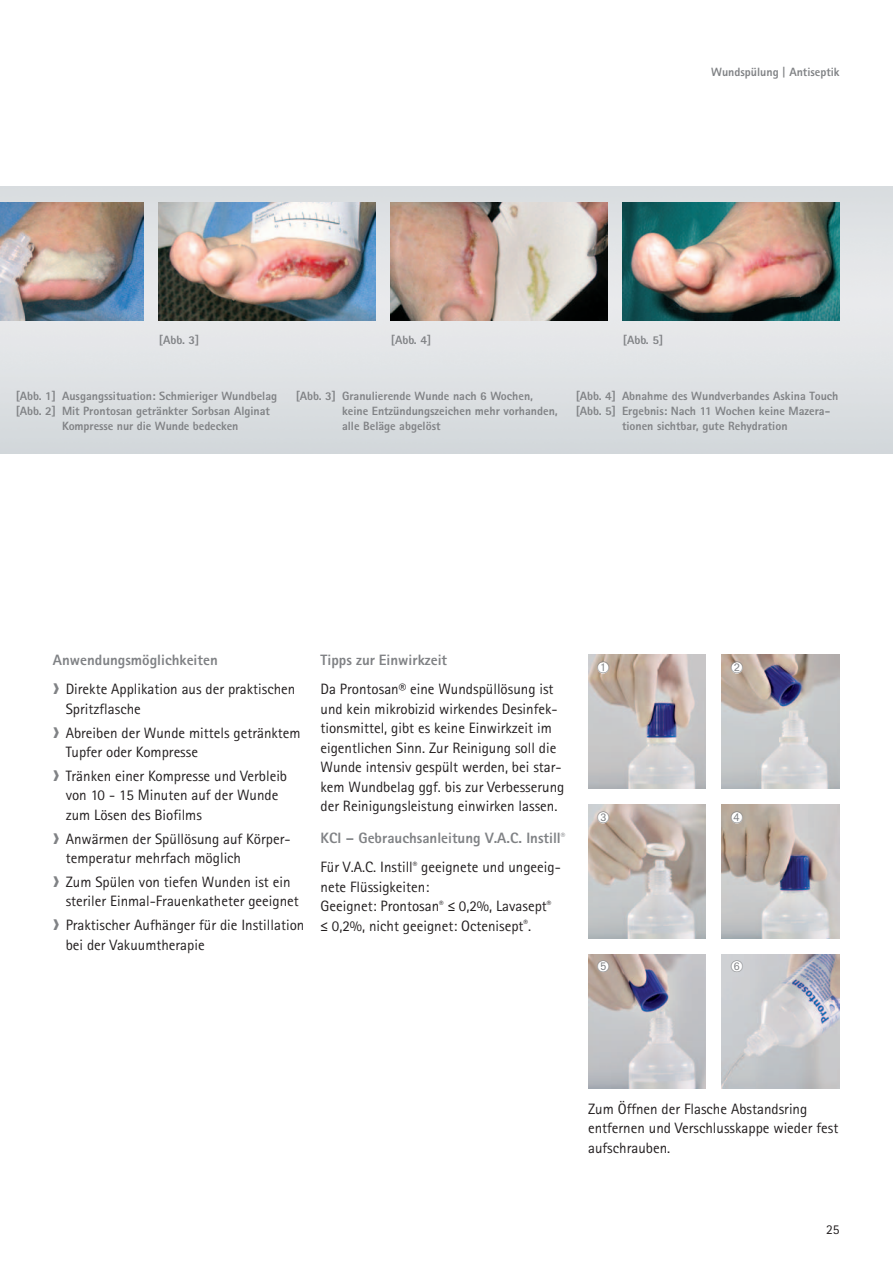
<style>
.page{position:relative;width:893px;height:1263px;background:#fff}
.page>*{position:absolute;margin:0;border:0;box-sizing:border-box;transform-origin:0 0}
.t1{font:15px/19.5px "Rotis Sans Serif";color:#231f20}
.t2{font:800 15px "Rotis Sans Serif";color:#808285}
.t3{font:13.5px "Rotis Sans Serif";color:#231f20}
.t4{font:800 12px/15px "Rotis Sans Serif";color:#808285}
.s1{font-weight:800;color:#808285}
.s2{font-family:"Monotype Sorts";color:#808285}
.s3{font-family:"Calibri"}
</style>
<div class="page">
<img style="left:0;top:186px;width:892px;height:268px">
<img style="left:588px;top:655px;width:118px;height:134px">
<img style="left:722px;top:655px;width:118px;height:134px">
<img style="left:588px;top:805px;width:118px;height:134px">
<img style="left:722px;top:805px;width:118px;height:134px">
<img style="left:588px;top:955px;width:118px;height:134px">
<img style="left:722px;top:955px;width:118px;height:134px">
<img style="left:0;top:202px;width:144px;height:118px">
<img style="left:391px;top:202px;width:217px;height:118px">
<img style="left:623px;top:202px;width:217px;height:118px">
<img style="left:159px;top:202px;width:217px;height:118px">
<svg style="left:597px;top:662px;width:12px;height:12px"></svg>
<svg style="left:731px;top:662px;width:12px;height:12px"></svg>
<svg style="left:597px;top:812px;width:12px;height:11px"></svg>
<svg style="left:731px;top:812px;width:12px;height:11px"></svg>
<svg style="left:597px;top:960px;width:12px;height:12px"></svg>
<svg style="left:731px;top:960px;width:12px;height:12px"></svg>
<p class="t4" style="left:711px;top:66px;width:130px">Wundspülung | Antiseptik</p>
<p class="t4" style="left:159px;top:334px;width:42px">[Abb. 3]</p>
<p class="t4" style="left:391px;top:334px;width:42px">[Abb. 4]</p>
<p class="t4" style="left:623px;top:334px;width:42px">[Abb. 5]</p>
<p class="t4" style="left:16px;top:389px;width:263px">[Abb. 1] Ausgangssituation: Schmieriger Wundbelag</p>
<p class="t4" style="left:16px;top:404px;width:256px">[Abb. 2] Mit Prontosan getränkter Sorbsan Alginat</p>
<p class="t4" style="left:62px;top:419px;width:178px">Kompresse nur die Wunde bedecken</p>
<p class="t4" style="left:342px;top:389px;width:217px;text-indent:-46px">[Abb. 3] Granulierende Wunde nach 6 Wochen, keine Entzündungszeichen mehr vorhanden, alle Beläge abgelöst</p>
<p class="t4" style="left:576px;top:389px;width:264px">[Abb. 4] Abnahme des Wundverbandes Askina Touch</p>
<p class="t4" style="left:576px;top:404px;width:256px">[Abb. 5] Ergebnis: Nach 11 Wochen keine Mazera-</p>
<p class="t4" style="left:622px;top:419px;width:167px">tionen sichtbar, gute Rehydration</p>
<p class="t1" style="left:53px;top:647px;width:244px;line-height:29.2px"><span class="s1">Anwendungsmöglichkeiten<br></span><span class="s2">❭</span> Direkte Applikation aus der praktischen</p>
<p class="t1" style="left:53px;top:699px;width:249px;line-height:23.7px;text-indent:13px">Spritzflasche<br><span class="s2">❭</span> Abreiben der Wunde mittels getränktem</p>
<p class="t1" style="left:53px;top:742px;width:236px;line-height:23.7px;text-indent:13px">Tupfer oder Kompresse<br><span class="s2">❭</span> Tränken einer Kompresse und Verbleib</p>
<p class="t1" style="left:66px;top:787px;width:214px">von 10 - 15 Minuten auf der Wunde zum Lösen des Biofilms</p>
<p class="t1" style="left:66px;top:830px;width:226px;text-indent:-13px"><span class="s2">❭</span> Anwärmen der Spüllösung auf Körper&shy;temperatur mehrfach möglich</p>
<p class="t1" style="left:66px;top:874px;width:235px;text-indent:-13px"><span class="s2">❭</span> Zum Spülen von tiefen Wunden ist ein steriler Einmal-Frauenkatheter geeignet</p>
<p class="t1" style="left:66px;top:917px;width:240px;text-indent:-13px"><span class="s2">❭</span> Praktischer Aufhänger für die Instillation bei der Vakuumtherapie</p>
<p class="t2" style="left:320px;top:655px;width:128px">Tipps zur Einwirkzeit</p>
<p class="t1" style="left:320px;top:681px;width:245px">Da Prontosan® eine Wundspüllösung ist und kein mikrobizid wirkendes Desinfek&shy;tionsmittel, gibt es keine Einwirkzeit im eigentlichen Sinn. Zur Reinigung soll die Wunde intensiv gespült werden, bei star&shy;kem Wundbelag ggf. bis zur Verbesserung der Reinigungsleistung einwirken lassen.</p>
<p class="t1" style="left:320px;top:825px;width:246px;line-height:29.2px"><span class="s1">KCI – Gebrauchsanleitung V.A.C. Instill</span><sup>®<br></sup>Für V.A.C. Instill<sup>®</sup> geeignete und ungeeig-</p>
<p class="t1" style="left:320px;top:878px;width:232px">nete Flüssigkeiten:<br>Geeignet: Prontosan<sup>®</sup> <span class="s3">≤</span> 0,2%, Lavasept<sup>® </sup><span class="s3">≤</span> 0,2%, nicht geeignet: Octenisept<sup>®</sup>.</p>
<p class="t1" style="left:588px;top:1100px;width:252px">Zum Öffnen der Flasche Abstandsring entfernen und Verschlusskappe wieder fest aufschrauben.</p>
<p class="t3" style="left:826px;top:1225px;width:15px">25</p>
</div>
